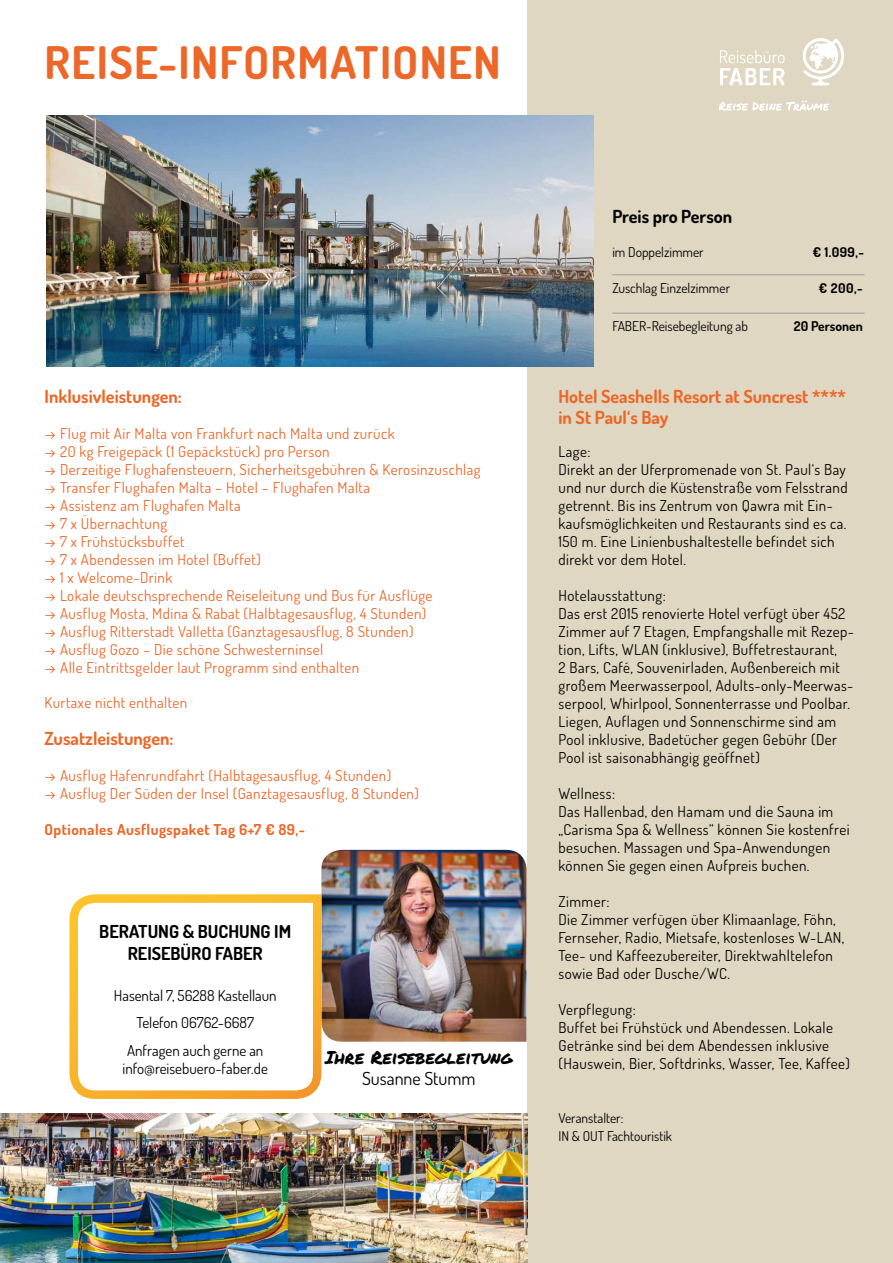
<style>
.page{position:relative;width:893px;height:1263px;background:#fff}
.page>*{position:absolute;margin:0;border:0;box-sizing:border-box;transform-origin:0 0}
.t1{font:700 45px "Dosis";letter-spacing:.03em;color:#ec6728}
.t2{font:700 18px/21px "Dosis";color:#ec6728}
.t3{font:18px "Permanent Marker";color:#000}
.t4{font:700 18px "Dosis";color:#000}
.t5{font:18px "Dosis";color:#000}
.t6{font:700 17.85px "Dosis";color:#000}
.t7{font:15px/18px "Dosis";letter-spacing:.03em;color:#000}
.t8{font:15px "Dosis";letter-spacing:.03em;color:#ec6728}
.t9{font:15px/27.5px "Dosis";color:#000;text-align:center}
.t10{font:700 15px "Dosis";letter-spacing:.03em;color:#ec6728}
.t11{font:13.5px/18px "Dosis";color:#000}
.t12{font:700 13.5px "Dosis";color:#000}
</style>
<div class="page">
<div style="left:527px;top:0;width:366px;height:1263px;background:#dfd7c1"></div>
<img style="left:0;top:1113px;width:527px;height:150px">
<img style="left:47px;top:116px;width:547px;height:251px">
<img style="left:321px;top:850px;width:205px;height:192px">
<svg style="left:69px;top:890px;width:257px;height:209px"></svg>
<hr style="left:612px;top:274px;width:253px;height:1px;background:#9c9c9d">
<hr style="left:612px;top:313px;width:253px;height:1px;background:#9c9c9d">
<svg style="left:720px;top:50px;width:65px;height:35px"></svg>
<svg style="left:719px;top:100px;width:110px;height:11px"></svg>
<svg style="left:803px;top:38px;width:41px;height:47px"></svg>
<h1 class="t1" style="left:45px;top:33px;width:458px">REISE-INFORMATIONEN</h1>
<p class="t2" style="left:45px;top:385px;width:139px">Inklusivleistungen:</p>
<p class="t8" style="left:45px;top:423px;width:351px">→ Flug mit Air Malta von Frankfurt nach Malta und zurück</p>
<p class="t8" style="left:45px;top:441px;width:287px">→ 20 kg Freigepäck (1 Gepäckstück) pro Person</p>
<p class="t8" style="left:45px;top:459px;width:437px">→ Derzeitige Flughafensteuern, Sicherheitsgebü hren &amp; Kerosinzuschlag</p>
<p class="t8" style="left:45px;top:477px;width:327px">→ Transfer Flughafen Malta – Hotel – Flughafen Malta</p>
<p class="t8" style="left:45px;top:495px;width:197px">→ Assistenz am Flughafen Malta</p>
<p class="t8" style="left:45px;top:513px;width:124px">→ 7 x Übernachtung</p>
<p class="t8" style="left:45px;top:531px;width:142px">→ 7 x Frühstücksbuffet</p>
<p class="t8" style="left:45px;top:549px;width:218px">→ 7 x Abendessen im Hotel (Buffet)</p>
<p class="t8" style="left:45px;top:567px;width:129px">→ 1 x Welcome-Drink</p>
<p class="t8" style="left:45px;top:585px;width:389px">→ Lokale deutschsprechende Reiseleitung und Bus für Ausflüge</p>
<p class="t8" style="left:45px;top:603px;width:383px">→ Ausflug Mosta, Mdina &amp; Rabat (Halbtagesausflug, 4 Stunden)</p>
<p class="t8" style="left:45px;top:621px;width:370px">→ Ausflug Ritterstadt Valletta (Ganztagesausflug, 8 Stunden)</p>
<p class="t8" style="left:45px;top:639px;width:280px">→ Ausflug Gozo – Die schöne Schwesterninsel</p>
<p class="t8" style="left:45px;top:657px;width:316px">→ Alle Eintrittsgelder laut Programm sind enthalten</p>
<p class="t8" style="left:45px;top:692px;width:144px">Kurtaxe nicht enthalten</p>
<p class="t2" style="left:45px;top:727px;width:130px">Zusatzleistungen:</p>
<p class="t8" style="left:45px;top:765px;width:348px">→ Ausflug Hafenrundfahrt (Halbtagesausflug, 4 Stunden)</p>
<p class="t8" style="left:45px;top:783px;width:376px">→ Ausflug Der Süden der Insel (Ganztagesausflug, 8 Stunden)</p>
<p class="t10" style="left:45px;top:819px;width:262px">Optionales Ausflugspaket Tag 6+7 € 89,-</p>
<p class="t6" style="left:99px;top:920px;width:21px">Berat</p>
<p class="t6" style="left:148px;top:920px;width:135px">ung &amp; Buchung im</p>
<p class="t6" style="left:128px;top:942px;width:20px">Reiseb</p>
<p class="t6" style="left:181px;top:942px;width:54px">üro Faber</p>
<p class="t9" style="left:114px;top:981px;width:164px">Hasental 7, 56288 Kastellaun<br>Telefon 06762-6687<br>Anfragen auch gerne an</p>
<p class="t9" style="left:123px;top:1054px;width:147px">info@reisebuero-faber.de</p>
<p class="t3" style="left:325px;top:1044px;width:189px">Ihre Reisebegleitung</p>
<p class="t5" style="left:362px;top:1066px;width:115px">Susanne Stumm</p>
<p class="t4" style="left:612px;top:204px;width:121px">Preis pro Person</p>
<p class="t11" style="left:612px;top:243px;width:93px">im Doppelzimmer</p>
<p class="t12" style="left:813px;top:244px;width:53px">€ 1.099,-</p>
<p class="t11" style="left:612px;top:279px;width:119px">Zuschlag Einzelzimmer</p>
<p class="t12" style="left:819px;top:280px;width:45px">€ 200,-</p>
<p class="t11" style="left:612px;top:316px;width:137px">FABER-Reisebegleitung ab</p>
<p class="t12" style="left:794px;top:317px;width:70px">20 Personen</p>
<p class="t2" style="left:558px;top:386px;width:289px">Hotel Seashells Resort at Suncrest **** in St Paul‘s Bay</p>
<p class="t7" style="left:558px;top:442px;width:291px">Lage:<br>Direkt an der Uferpromenade von St. Paul‘s Bay und nur durch die Küstenstraße vom Felsstrand getrennt. Bis ins Zentrum von Qawra mit Ein&shy;kaufsmöglichkeiten und Restaurants sind es ca.<br>150 m. Eine Linienbushaltestelle befindet sich direkt vor dem Hotel.</p>
<p class="t7" style="left:558px;top:586px;width:297px">Hotelausstattung:<br>Das erst 2015 renovierte Hotel verfügt ü ber 452<br>Zimmer auf 7 Etagen, Empfangshalle mit Rezep&shy;tion, Lifts, WLAN (inklusive), Buffetrestaurant,<br>2 Bars, Café, Souvenirladen, Außenbereich mit großem Meerwasserpool, Adults-only-Meerwas&shy;serpool, Whirlpool, Sonnenterrasse und Poolbar.<br>Liegen, Auflagen und Sonnenschirme sind am Pool inklusive, Badetücher gegen Gebühr (Der Pool ist saisonabhängig geöffnet)</p>
<p class="t7" style="left:558px;top:784px;width:293px">Wellness:<br>Das Hallenbad, den Hamam und die Sauna im „Carisma Spa &amp; Wellness“ können Sie kostenfrei besuchen. Massagen und Spa-Anwendungen können Sie gegen einen Aufpreis buchen.</p>
<p class="t7" style="left:558px;top:892px;width:287px">Zimmer:<br>Die Zimmer verfügen über Klimaanlage, Föhn, Fernseher, Radio, Mietsafe, kostenloses W-LAN, Tee- und Kaffeezubereiter, Direktwahltelefon sowie Bad oder Dusche/WC.</p>
<p class="t7" style="left:558px;top:1000px;width:293px">Verpflegung:<br>Buffet bei Frühstück und Abendessen. Lokale Getränke sind bei dem Abendessen inklusive (Hauswein, Bier, Softdrinks, Wasser, Tee, Kaffee)</p>
<p class="t11" style="left:558px;top:1108px;width:115px">Veranstalter:<br>IN &amp; OUT Fachtouristik</p>
</div>
